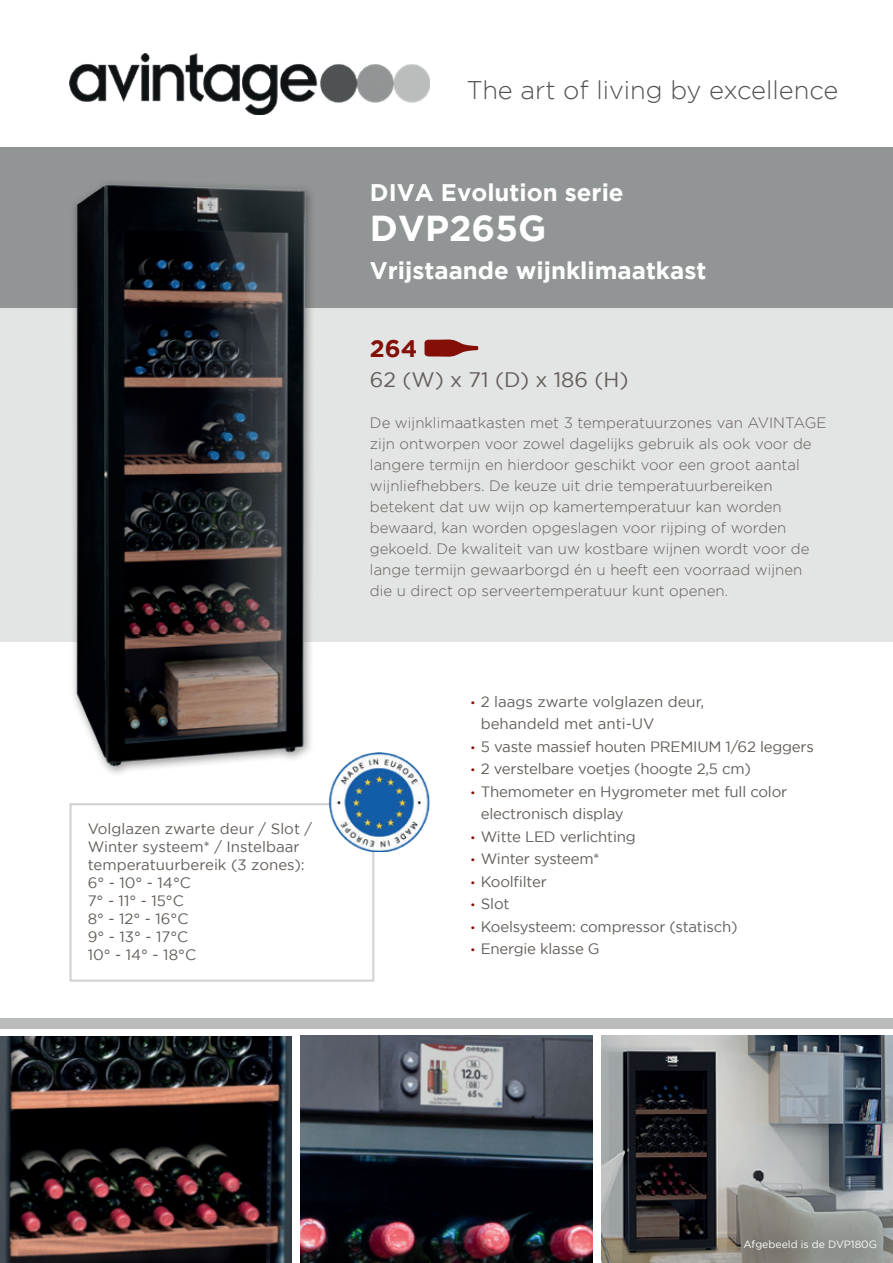
<style>
.page{position:relative;width:893px;height:1263px;background:#fff}
.page>*{position:absolute;margin:0;border:0;box-sizing:border-box;transform-origin:0 0}
.t1{font:700 36px "Gotham";color:#fff}
.t2{font:300 25.5px "Gotham";color:#4f5252}
.t3{font:700 24px "Gotham";color:#fff}
.t4{font:700 24px "Gotham";color:#830f06}
.t5{font:21px "Gotham";color:#635e5a}
.t6{font:300 15px/21px "Gotham";color:#635e5a}
.t7{font:15px/18px "Gotham";letter-spacing:-.015em;color:#635e5a}
.t8{font:10.5px "Gotham";color:#fff}
.s1{font-weight:300;font-size:12px;color:#830f06}
</style>
<div class="page">
<div style="left:0;top:296px;width:893px;height:346px;background:#e3e4e4"></div>
<img style="left:0;top:1036px;width:292px;height:227px">
<img style="left:69px;top:53px;width:360px;height:61px">
<img style="left:300px;top:1035px;width:292px;height:228px">
<div style="left:0;top:148px;width:893px;height:160px;background:#929595"></div>
<div style="left:70px;top:178px;width:246px;height:599px;background:#231f20;opacity:.5"></div>
<img style="left:74px;top:181px;width:233px;height:587px">
<div style="left:69px;top:803px;width:305px;height:179px;border:2px solid #d4d2d2"></div>
<div style="left:0;top:1018px;width:893px;height:11px;background:#bbbcbc"></div>
<svg style="left:424px;top:339px;width:54px;height:18px"></svg>
<img style="left:601px;top:1035px;width:292px;height:228px">
<div style="left:703px;top:1197px;width:190px;height:66px;background:#231f20;opacity:.5"></div>
<img style="left:326px;top:752px;width:104px;height:100px">
<p class="t7" style="left:88px;top:819px;width:226px">Volglazen zwarte deur / Slot /<br>Winter systeem* / Instelbaar temperatuurbereik (3 zones):<br>6° - 10° - 14°C<br>7° - 11° - 15°C<br>8° - 12° - 16°C<br>9° - 13° - 17°C<br>10° - 14° - 18°C</p>
<h2 class="t2" style="left:466px;top:76px;width:374px">The art of living by excellence</h2>
<h3 class="t3" style="left:370px;top:178px;width:255px">DIVA Evolution serie</h3>
<h1 class="t1" style="left:370px;top:207px;width:178px">DVP265G</h1>
<h3 class="t3" style="left:370px;top:256px;width:338px">Vrijstaande wijnklimaatkast</h3>
<h3 class="t4" style="left:370px;top:334px;width:49px">264</h3>
<h3 class="t5" style="left:370px;top:368px;width:260px">62 (W) x 71 (D) x 186 (H)</h3>
<p class="t6" style="left:370px;top:412px;width:458px">De wijnklimaatkasten met 3 temperatuurzones van AVINTAGE zijn ontworpen voor zowel dagelijks gebruik als ook voor de langere termijn en hierdoor geschikt voor een groot aantal wijnliefhebbers. De keuze uit drie temperatuurbereiken betekent dat uw wijn op kamertemperatuur kan worden bewaard, kan worden opgeslagen voor rijping of worden gekoeld. De kwaliteit van uw kostbare wijnen wordt voor de lange termijn gewaarborgd én u heeft een voorraad wijnen die u direct op serveertemperatuur kunt openen.</p>
<p class="t7" style="left:481px;top:690px;width:225px;line-height:22.5px;text-indent:-10px"><span class="s1">•</span> 2 laags zwarte volglazen deur, behandeld met anti-UV</p>
<p class="t7" style="left:470px;top:737px;width:345px"><span class="s1">•</span> 5 vaste massief houten PREMIUM 1/62 leggers</p>
<p class="t7" style="left:470px;top:759px;width:282px"><span class="s1">•</span> 2 verstelbare voetjes (hoogte 2,5 cm)</p>
<p class="t7" style="left:481px;top:780px;width:308px;line-height:22.5px;text-indent:-10px"><span class="s1">•</span> Themometer en Hygrometer met full color electronisch display</p>
<p class="t7" style="left:470px;top:827px;width:167px"><span class="s1">•</span> Witte LED verlichting</p>
<p class="t7" style="left:470px;top:849px;width:131px"><span class="s1">•</span> Winter systeem*</p>
<p class="t7" style="left:470px;top:872px;width:78px"><span class="s1">•</span> Koolfilter</p>
<p class="t7" style="left:470px;top:894px;width:41px"><span class="s1">•</span> Slot</p>
<p class="t7" style="left:470px;top:917px;width:269px"><span class="s1">•</span> Koelsysteem: compressor (statisch)</p>
<p class="t7" style="left:470px;top:939px;width:131px"><span class="s1">•</span> Energie klasse G</p>
<p class="t8" style="left:743px;top:1238px;width:135px">Afgebeeld is de DVP180G</p>
</div>
